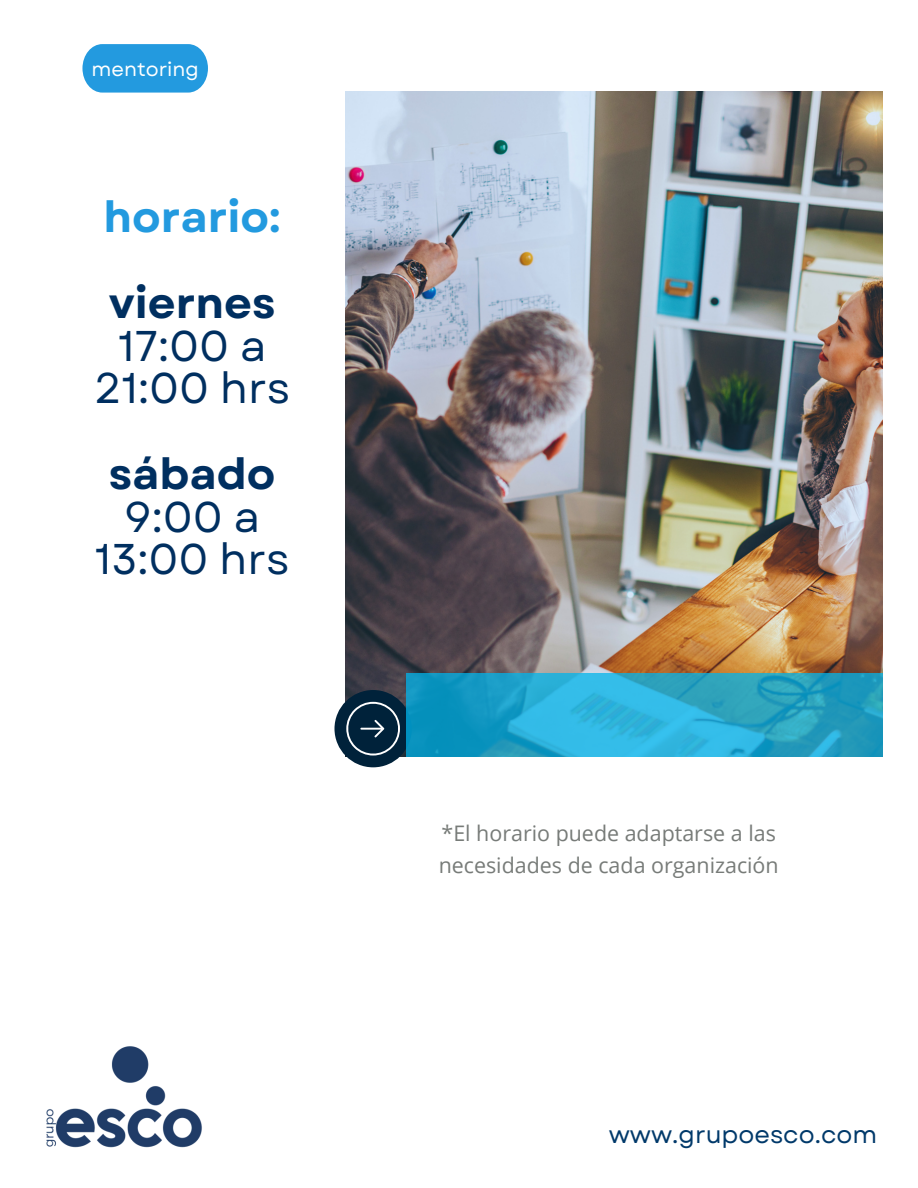
<style>
.page{position:relative;width:918px;height:1188px;background:#fff}
.page>*{position:absolute;margin:0;border:0;box-sizing:border-box;transform-origin:0 0}
.t1{font:700 42.9px/42.8px "Garet";color:#002f60}
.t2{font:42.9px "Garet";color:#002f60}
.t3{font:700 42.9px "Garet";color:#239adf}
.t4{font:24.45px "Garet";color:#00396a}
.t5{font:21.45px/31.5px "Open Sans";color:#777b78}
.t6{font:19.8px "Garet";color:#fff}
.s1{font-weight:400}
</style>
<div class="page">
<img style="left:346px;top:92px;width:536px;height:665px">
<div style="left:334px;top:690px;width:78px;height:77px;background:#00223a;border-radius:50%"></div>
<svg style="left:406px;top:673px;width:477px;height:84px"></svg>
<svg style="left:346px;top:701px;width:55px;height:55px"></svg>
<img style="left:46px;top:1046px;width:156px;height:102px">
<svg style="left:82px;top:44px;width:126px;height:49px"></svg>
<p class="t6" style="left:92px;top:54px;width:109px">mentoring</p>
<p class="t3" style="left:104px;top:187px;width:179px">horario:</p>
<p class="t1" style="left:109px;top:282px;width:168px">viernes<br><span class="s1">17:00 a</span></p>
<p class="t2" style="left:94px;top:358px;width:198px">21:00 hrs</p>
<p class="t1" style="left:109px;top:453px;width:168px;text-align:center">sábado<br><span class="s1">9:00 a</span></p>
<p class="t2" style="left:95px;top:529px;width:196px">13:00 hrs</p>
<p class="t5" style="left:439px;top:817px;width:342px">*El horario puede adaptarse a las necesidades de cada organización</p>
<p class="t4" style="left:609px;top:1117px;width:270px">www.grupoesco.com</p>
</div>
